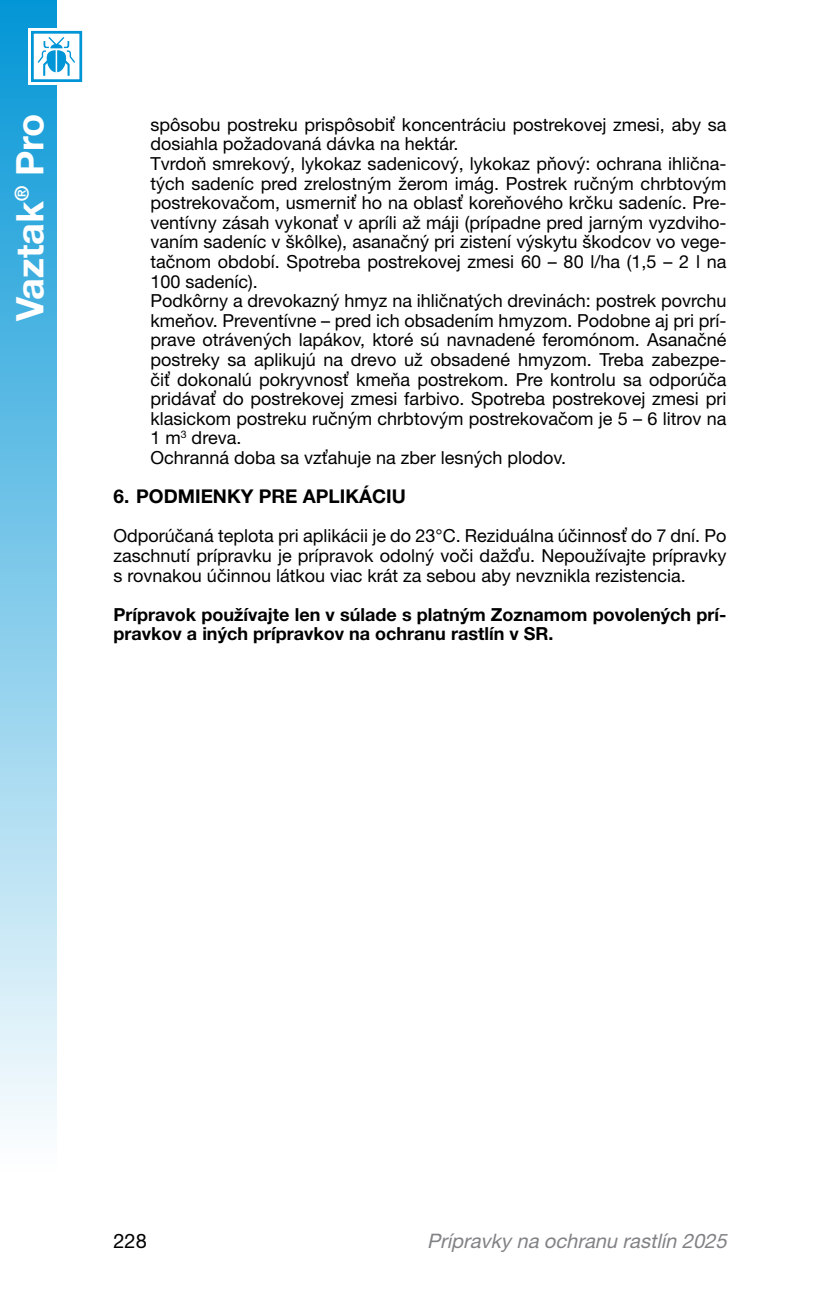
<style>
.page{position:relative;width:840px;height:1304px;background:#fff}
.page>*{position:absolute;margin:0;border:0;box-sizing:border-box;transform-origin:0 0}
.t1{font:700 38px "Helvetica Neue LT Pro";color:#fff}
.t2{font:italic 20px "Helvetica Lucia Neue";color:#808285}
.t3{font:20px "Helvetica Lucia Neue";color:#000}
.t4{font:700 19px "Helvetica Lucia Neue";color:#000}
.t5{font:18px/19.6px "Helvetica Lucia Neue";color:#000}
.t6{font:700 18px/19.6px "Helvetica Lucia Neue";color:#000}
</style>
<div class="page">
<div style="left:0;top:0;width:57px;height:1196px;background:linear-gradient(to bottom,#0396d6,#fff)"></div>
<svg style="left:28px;top:28px;width:55px;height:57px"></svg>
<div style="left:32px;top:32px;width:49px;height:49px;background:#fff"></div>
<div style="left:31px;top:31px;width:51px;height:51px;border:3px solid #0095d6"></div>
<svg style="left:38px;top:37px;width:37px;height:39px"></svg>
<h1 class="t1" style="left:6px;top:321px;width:209px;rotate:-90deg">Vaztak® Pro</h1>
<p class="t5" style="left:150px;top:114px;width:577px">spôsobu postreku prispôsobiť koncentráciu postrekovej zmesi, aby sa dosiahla požadovaná dávka na hektár.<br>Tvrdoň smrekový, lykokaz sadenicový, lykokaz pňový: ochrana ihlična&shy;tých sadeníc pred zrelostným žerom imág. Postrek ručným chrbtovým postrekovačom, usmerniť ho na oblasť koreňového krčku sadeníc. Pre&shy;ventívny zásah vykonať v apríli až máji (prípadne pred jarným vyzdviho&shy;vaním sadeníc v škôlke), asanačný pri zistení výskytu škodcov vo vege&shy;tačnom období. Spotreba postrekovej zmesi 60 – 80 l/ha (1,5 – 2 l na 100 sadeníc).<br>Podkôrny a drevokazný hmyz na ihličnatých drevinách: postrek povrchu kmeňov. Preventívne – pred ich obsadením hmyzom. Podobne aj pri prí&shy;prave otrávených lapákov, ktoré sú navnadené feromónom. Asanačné postreky sa aplikujú na drevo už obsadené hmyzom. Treba zabezpe&shy;čiť dokonalú pokryvnosť kmeňa postrekom. Pre kontrolu sa odporúča pridávať do postrekovej zmesi farbivo. Spotreba postrekovej zmesi pri klasickom postreku ručným chrbtovým postrekovačom je 5 – 6 litrov na 1 m<sup>3</sup> dreva.<br>Ochranná doba sa vzťahuje na zber lesných plodov.</p>
<p class="t4" style="left:113px;top:485px;width:294px">6. PODMIENKY PRE APLIKÁCIU</p>
<p class="t5" style="left:113px;top:526px;width:614px;text-align:justify">Odporúčaná teplota pri aplikácii je do 23°C. Reziduálna účinnosť do 7 dní. Po zaschnutí prípravku je prípravok odolný voči dažďu. Nepoužívajte prípravky s rovnakou účinnou látkou viac krát za sebou aby nevznikla rezistencia.</p>
<p class="t6" style="left:113px;top:604px;width:614px">Prípravok používajte len v súlade s platným Zoznamom povolených prí&shy;pravkov a iných prípravkov na ochranu rastlín v SR.</p>
<p class="t3" style="left:113px;top:1229px;width:35px">228</p>
<p class="t2" style="left:427px;top:1229px;width:306px">Prípravky na ochranu rastlín 2025</p>
</div>
